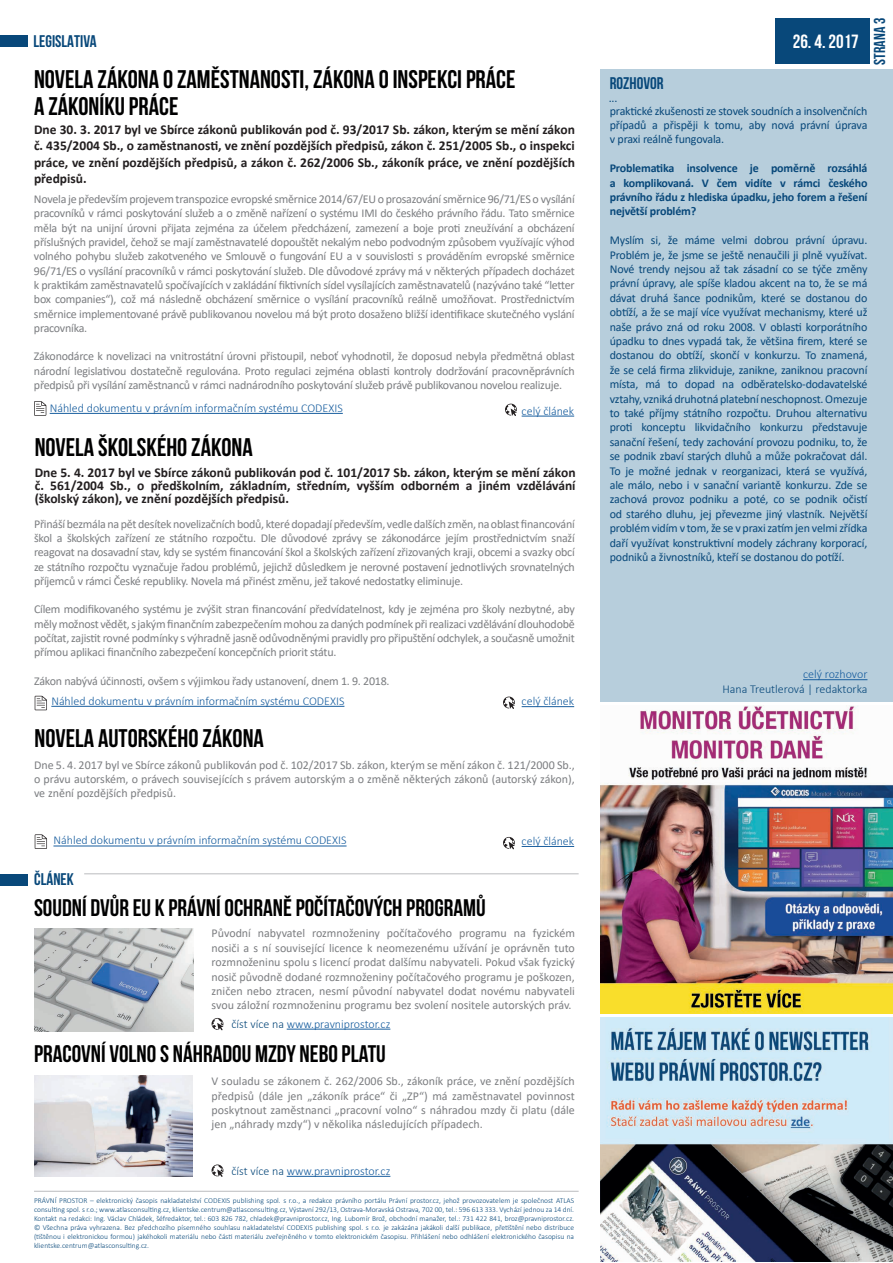
<style>
.page{position:relative;width:893px;height:1263px;background:#fff}
.page>*{position:absolute;margin:0;border:0;box-sizing:border-box;transform-origin:0 0}
.t1{font:700 25.5px/27px "Bebas Neue";color:#000001}
.t2{font:700 24px "Bebas Neue";color:#000001}
.t3{font:700 19.2px "Bebas Neue";color:#fff}
.t4{font:700 16.8px "Bebas Neue";color:#08487a}
.t5{font:700 15.9px "Bebas Neue";color:#08487a}
.t6{font:700 13.5px/16.2px "Calibri";color:#231f20;text-align:justify}
.t7{font:12px/14.2px "Calibri";letter-spacing:-.02em;color:#7c7e81;text-align:justify}
.t8{font:12px/14.4px "Calibri";letter-spacing:-.015em;color:#08487a;text-align:justify}
.t9{font:300 12px "Calibri";color:#175d9e}
.t10{font:700 12px/14.4px "Calibri";letter-spacing:-.015em;color:#08487a;text-align:justify}
.t11{font:300 12px "Calibri";color:#08487a}
.t12{font:300 7.5px/9px "Calibri";color:#08487a;text-align:justify}
.s1{color:#08487a}
</style>
<div class="page">
<div style="left:601px;top:69px;width:292px;height:632px;background:#b7cedc"></div>
<hr style="left:803px;top:679px;width:64px;height:1px;background:#175d9e">
<div style="left:0;top:35px;width:27px;height:12px;background:#08487a"></div>
<hr style="left:84px;top:873px;width:495px;height:1px;background:#babbbe">
<div style="left:0;top:874px;width:27px;height:12px;background:#08487a"></div>
<hr style="left:34px;top:1191px;width:545px;height:1px;background:#babbbe">
<hr style="left:50px;top:413px;width:293px;height:1px;background:#175d9e">
<svg style="left:34px;top:401px;width:12px;height:15px"></svg>
<svg style="left:505px;top:404px;width:12px;height:12px"></svg>
<svg style="left:503px;top:696px;width:12px;height:13px"></svg>
<svg style="left:212px;top:1018px;width:12px;height:12px"></svg>
<hr style="left:287px;top:1029px;width:103px;height:1px;background:#175d9e">
<svg style="left:212px;top:1164px;width:12px;height:13px"></svg>
<hr style="left:287px;top:1176px;width:103px;height:1px;background:#175d9e">
<div style="left:775px;top:18px;width:95px;height:46px;background:#08487a"></div>
<hr style="left:522px;top:416px;width:52px;height:1px;background:#175d9e">
<hr style="left:522px;top:706px;width:52px;height:1px;background:#175d9e">
<img style="left:601px;top:1018px;width:292px;height:243px">
<hr style="left:522px;top:846px;width:52px;height:1px;background:#175d9e">
<svg style="left:503px;top:837px;width:12px;height:12px"></svg>
<img style="left:35px;top:1075px;width:158px;height:101px">
<hr style="left:51px;top:706px;width:293px;height:1px;background:#175d9e">
<svg style="left:35px;top:696px;width:12px;height:14px"></svg>
<img style="left:34px;top:928px;width:160px;height:103px">
<svg style="left:35px;top:834px;width:12px;height:15px"></svg>
<hr style="left:53px;top:846px;width:294px;height:1px;background:#175d9e">
<img style="left:601px;top:706px;width:292px;height:307px">
<h3 class="t4" style="left:33px;top:32px;width:65px">LEGISLATIVA</h3>
<h1 class="t1" style="left:34px;top:65px;width:483px">NOVELA ZÁKONA O ZAMĚSTNANOSTI, ZÁKONA O INSPEKCI PRÁCE<br>A ZÁKONÍKU PRÁCE</h1>
<p class="t6" style="left:34px;top:121px;width:542px">Dne 30. 3. 2017 byl ve Sbírce zákonů publikován pod č. 93/2017 Sb. zákon, kterým se mění zákon č. 435/2004 Sb., o zaměstnanosti, ve znění pozdějších předpisů, zákon č. 251/2005 Sb., o inspekci práce, ve znění pozdějších předpisů, a zákon č. 262/2006 Sb., zákoník práce, ve znění pozdějších předpisů.</p>
<p class="t7" style="left:34px;top:192px;width:542px">Novela je především projevem transpozice evropské směrnice 2014/67/EU o prosazování směrnice 96/71/ES o vysílání pracovníků v rámci poskytování služeb a o změně nařízení o systému IMI do českého právního řádu. Tato směrnice měla být na unijní úrovni přijata zejména za účelem předcházení, zamezení a boje proti zneužívání a obcházení příslušných pravidel, čehož se mají zaměstnavatelé dopouštět nekalým nebo podvodným způsobem využívajíc výhod volného pohybu služeb zakotveného ve Smlouvě o fungování EU a v souvislosti s prováděním evropské směrnice 96/71/ES o vysílání pracovníků v rámci poskytování služeb. Dle důvodové zprávy má v některých případech docházet k praktikám zaměstnavatelů spočívajících v zakládání fiktivních sídel vysílajících zaměstnavatelů (nazýváno také “letter box companies“), což má následně obcházení směrnice o vysílání pracovníků reálně umožňovat. Prostřednictvím směrnice implementované právě publikovanou novelou má být proto dosaženo bližší identifikace skutečného vyslání pracovníka.</p>
<p class="t7" style="left:34px;top:349px;width:542px">Zákonodárce k novelizaci na vnitrostátní úrovni přistoupil, neboť vyhodnotil, že doposud nebyla předmětná oblast národní legislativou dostatečně regulována. Proto regulaci zejména oblasti kontroly dodržování pracovněprávních předpisů při vysílání zaměstnanců v rámci nadnárodního poskytování služeb právě publikovanou novelou realizuje.</p>
<p class="t9" style="left:50px;top:400px;width:295px">Náhled dokumentu v právním informačním systému CODEXIS</p>
<h1 class="t1" style="left:35px;top:433px;width:220px">NOVELA ŠKOLSKÉHO ZÁKONA</h1>
<p class="t9" style="left:522px;top:403px;width:54px">celý článek</p>
<p class="t6" style="left:35px;top:466px;width:542px;line-height:13.2px">Dne 5. 4. 2017 byl ve Sbírce zákonů publikován pod č. 101/2017 Sb. zákon, kterým se mění zákon č. 561/2004 Sb., o předškolním, základním, středním, vyšším odborném a jiném vzdělávání (školský zákon), ve znění pozdějších předpisů.</p>
<p class="t7" style="left:34px;top:516px;width:542px">Přináší bezmála na pět desítek novelizačních bodů, které dopadají především, vedle dalších změn, na oblast financování škol a školských zařízení ze státního rozpočtu. Dle důvodové zprávy se zákonodárce jejím prostřednictvím snaží reagovat na dosavadní stav, kdy se systém financování škol a školských zařízení zřizovaných kraji, obcemi a svazky obcí ze státního rozpočtu vyznačuje řadou problémů, jejichž důsledkem je nerovné postavení jednotlivých srovnatelných příjemců v rámci České republiky. Novela má přinést změnu, jež takové nedostatky eliminuje.</p>
<p class="t7" style="left:34px;top:602px;width:542px">Cílem modifikovaného systému je zvýšit stran financování předvídatelnost, kdy je zejména pro školy nezbytné, aby měly možnost vědět, s jakým finančním zabezpečením mohou za daných podmínek při realizaci vzdělávání dlouhodobě počítat, zajistit rovné podmínky s výhradně jasně odůvodněnými pravidly pro připuštění odchylek, a současně umožnit přímou aplikaci finančního zabezpečení koncepčních priorit státu.</p>
<p class="t7" style="left:34px;top:673px;width:357px">Zákon nabývá účinnosti, ovšem s výjimkou řady ustanovení, dnem 1. 9. 2018.</p>
<p class="t9" style="left:51px;top:693px;width:295px">Náhled dokumentu v právním informačním systému CODEXIS</p>
<p class="t9" style="left:522px;top:694px;width:54px">celý článek</p>
<h1 class="t1" style="left:35px;top:724px;width:231px">NOVELA AUTORSKÉHO ZÁKONA</h1>
<p class="t7" style="left:34px;top:757px;width:542px">Dne 5. 4. 2017 byl ve Sbírce zákonů publikován pod č. 102/2017 Sb. zákon, kterým se mění zákon č. 121/2000 Sb., o právu autorském, o právech souvisejících s právem autorským a o změně některých zákonů (autorský zákon), ve znění pozdějších předpisů.</p>
<p class="t9" style="left:53px;top:833px;width:295px">Náhled dokumentu v právním informačním systému CODEXIS</p>
<p class="t9" style="left:522px;top:833px;width:54px">celý článek</p>
<h3 class="t4" style="left:34px;top:870px;width:41px">ČLÁNEK</h3>
<h2 class="t2" style="left:34px;top:895px;width:453px">SOUDNÍ DVŮR EU K PRÁVNÍ OCHRANĚ POČÍTAČOVÝCH PROGRAMŮ</h2>
<p class="t7" style="left:212px;top:926px;width:365px">Původní nabyvatel rozmnoženiny počítačového programu na fyzickém nosiči a s ní související licence k neomezenému užívání je oprávněn tuto rozmnoženinu spolu s licencí prodat dalšímu nabyvateli. Pokud však fyzický nosič původně dodané rozmnoženiny počítačového programu je poškozen, zničen nebo ztracen, nesmí původní nabyvatel dodat novému nabyvateli svou záložní rozmnoženinu programu bez svolení nositele autorských práv.</p>
<p class="t9" style="left:232px;top:1016px;width:160px"><span class="s1">číst více na</span> www.pravniprostor.cz</p>
<h2 class="t2" style="left:34px;top:1041px;width:353px">PRACOVNÍ VOLNO S NÁHRADOU MZDY NEBO PLATU</h2>
<p class="t7" style="left:212px;top:1074px;width:365px">V souladu se zákonem č. 262/2006 Sb., zákoník práce, ve znění pozdějších předpisů (dále jen „zákoník práce“ či „ZP“) má zaměstnavatel povinnost poskytnout zaměstnanci „pracovní volno“ s náhradou mzdy či platu (dále jen „náhrady mzdy“) v několika následujících případech.</p>
<p class="t9" style="left:232px;top:1163px;width:160px"><span class="s1">číst více na</span> www.pravniprostor.cz</p>
<p class="t12" style="left:34px;top:1195px;width:542px">PRÁVNÍ PROSTOR – elektronický časopis nakladatelství CODEXIS publishing spol. s r.o., a redakce právního portálu Právní prostor.cz, jehož provozovatelem je společnost ATLAS consulting spol. s r.o.; www.atlasconsulting.cz, klientske.centrum@atlasconsulting.cz, Výstavní 292/13, Ostrava-Moravská Ostrava, 702 00, tel.: 596 613 333. Vychází jednou za 14 dní.<br>Kontakt na redakci: Ing. Václav Chládek, šéfredaktor, tel.: 603 826 782, chladek@pravniprostor.cz, Ing. Lubomír Brož, obchodní manažer, tel.: 731 422 841, broz@pravniprostor.cz. © Všechna práva vyhrazena. Bez předchozího písemného souhlasu nakladatelství CODEXIS publishing spol. s r.o. je zakázána jakákoli další publikace, přetištění nebo distribuce (tištěnou i elektronickou formou) jakéhokoli materiálu nebo části materiálu zveřejněného v tomto elektronickém časopisu. Přihlášení nebo odhlášení elektronického časopisu na klientske.centrum@atlasconsulting.cz.</p>
<h3 class="t3" style="left:803px;top:19px;width:47px">1/2015</h3>
<h3 class="t3" style="left:793px;top:31px;width:68px">26. 4. 2017</h3>
<h3 class="t5" style="left:871px;top:65px;width:48px;rotate:-90deg">STRANA 3</h3>
<h3 class="t4" style="left:610px;top:74px;width:55px">ROZHOVOR</h3>
<p class="t8" style="left:610px;top:103px;width:259px">praktické zkušenosti ze stovek soudních a insolvenčních případů a přispěji k tomu, aby nová právní úprava v praxi reálně fungovala.</p>
<p class="t10" style="left:610px;top:161px;width:259px">Problematika insolvence je poměrně rozsáhlá a komplikovaná. V čem vidíte v rámci českého právního řádu z hlediska úpadku, jeho forem a řešení největší problém?</p>
<p class="t8" style="left:610px;top:233px;width:259px">Myslím si, že máme velmi dobrou právní úpravu.<br>Problém je, že jsme se ještě nenaučili ji plně využívat.<br>Nové trendy nejsou až tak zásadní co se týče změny právní úpravy, ale spíše kladou akcent na to, že se má dávat druhá šance podnikům, které se dostanou do obtíží, a že se mají více využívat mechanismy, které už naše právo zná od roku 2008. V oblasti korporátního úpadku to dnes vypadá tak, že většina firem, které se dostanou do obtíží, skončí v konkurzu. To znamená, že se celá firma zlikviduje, zanikne, zaniknou pracovní místa, má to dopad na odběratelsko-dodavatelské vztahy, vzniká druhotná platební neschopnost. Omezuje to také příjmy státního rozpočtu. Druhou alternativu proti konceptu likvidačního konkurzu představuje sanační řešení, tedy zachování provozu podniku, to, že se podnik zbaví starých dluhů a může pokračovat dál.<br>To je možné jednak v reorganizaci, která se využívá, ale málo, nebo i v sanační variantě konkurzu. Zde se zachová provoz podniku a poté, co se podnik očistí od starého dluhu, jej převezme jiný vlastník. Největší problém vidím v tom, že se v praxi zatím jen velmi zřídka daří využívat konstruktivní modely záchrany korporací, podniků a živnostníků, kteří se dostanou do potíží.</p>
<p class="t8" style="left:609px;top:91px;width:10px">...</p>
<p class="t9" style="left:803px;top:667px;width:66px">celý rozhovor</p>
<p class="t11" style="left:722px;top:681px;width:146px">Hana Treutlerová | redaktorka</p>
</div>
